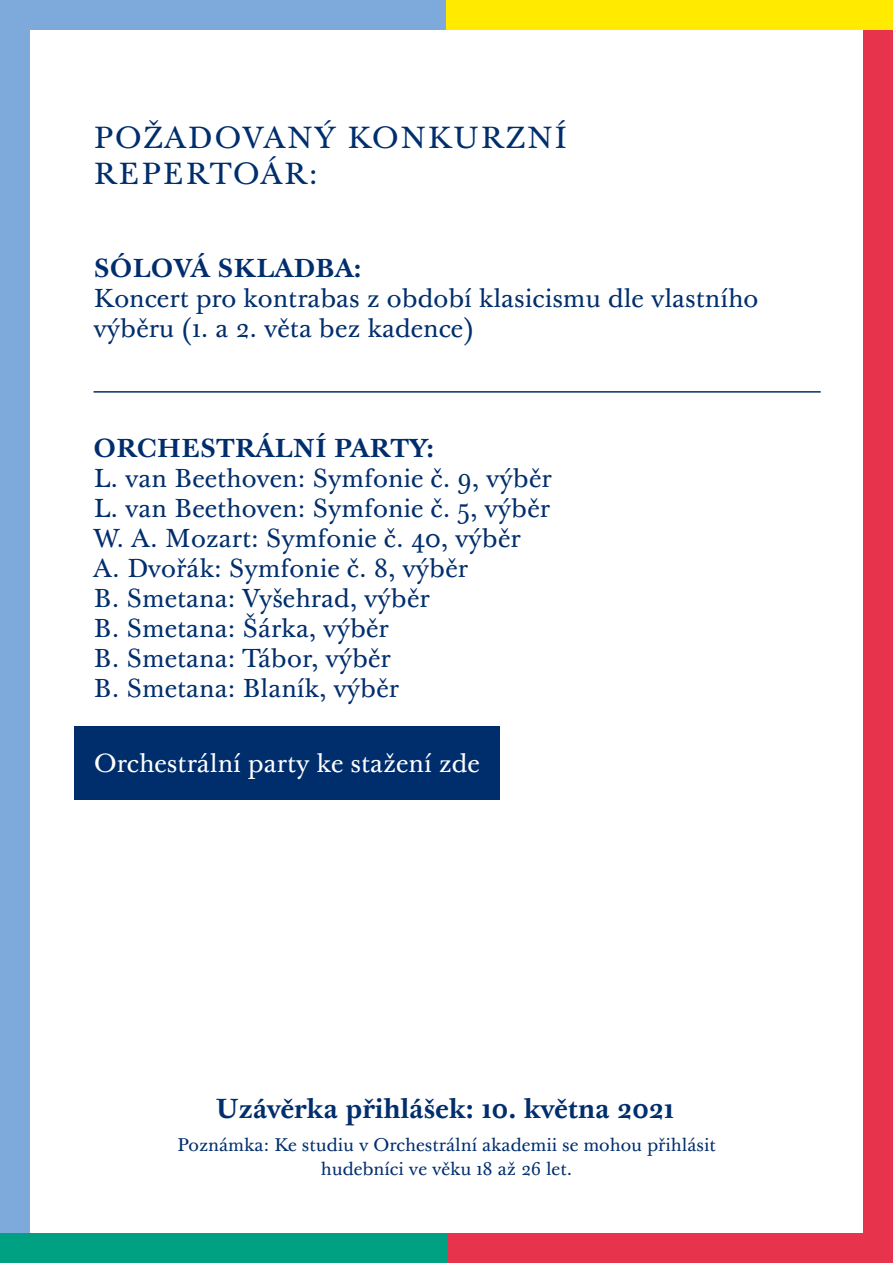
<style>
.page{position:relative;width:893px;height:1263px;background:#fff}
.page>*{position:absolute;margin:0;border:0;box-sizing:border-box;transform-origin:0 0}
.t1{font:30px "Baskerville 10 Pro";letter-spacing:.05em;color:#002e6d}
.t2{font:700 27px "Baskerville 10 Pro";color:#002e6d}
.t3{font:25.5px/30px "Baskerville 10 Pro";color:#002e6d}
.t4{font:700 25.5px "Baskerville 10 Pro";color:#002e6d}
.t5{font:25.5px "Baskerville 10 Pro";color:#fff}
.t6{font:18px "Baskerville 10 Pro";color:#002e6d}
</style>
<div class="page">
<div style="left:0;top:0;width:30px;height:1233px;background:#7da9db"></div>
<div style="left:863px;top:0;width:30px;height:1233px;background:#e7344c"></div>
<div style="left:0;top:0;width:446px;height:30px;background:#7da9db"></div>
<div style="left:446px;top:0;width:447px;height:30px;background:#ffea00"></div>
<div style="left:446px;top:1233px;width:447px;height:30px;background:#e7344c"></div>
<div style="left:0;top:1233px;width:446px;height:30px;background:#00a183"></div>
<hr style="left:94px;top:391px;width:727px;height:2px;background:#002e6d">
<div style="left:74px;top:726px;width:426px;height:74px;background:#002e6d"></div>
<p class="t1" style="left:94px;top:119px;width:476px">POŽADOVANÝ KONKURZNÍ</p>
<p class="t1" style="left:94px;top:155px;width:226px">REPERTOÁR:</p>
<p class="t4" style="left:94px;top:252px;width:269px">SÓLOVÁ SKLADBA:</p>
<p class="t3" style="left:94px;top:284px;width:666px">Koncert pro kontrabas z období klasicismu dle vlastního výběru (1. a 2. věta bez kadence)</p>
<p class="t4" style="left:94px;top:432px;width:342px">ORCHESTRÁLNÍ PARTY:</p>
<p class="t3" style="left:94px;top:464px;width:460px">L. van Beethoven: Symfonie č. 9, výběr</p>
<p class="t3" style="left:94px;top:494px;width:458px">L. van Beethoven: Symfonie č. 5, výběr</p>
<p class="t3" style="left:94px;top:524px;width:429px">W. A. Mozart: Symfonie č. 40, výběr</p>
<p class="t3" style="left:94px;top:554px;width:376px">A. Dvořák: Symfonie č. 8, výběr</p>
<p class="t3" style="left:94px;top:584px;width:338px">B. Smetana: Vyšehrad, výběr</p>
<p class="t3" style="left:94px;top:614px;width:297px">B. Smetana: Šárka, výběr</p>
<p class="t3" style="left:94px;top:644px;width:299px">B. Smetana: Tábor, výběr</p>
<p class="t3" style="left:94px;top:674px;width:307px">B. Smetana: Blaník, výběr</p>
<p class="t5" style="left:94px;top:748px;width:387px">Orchestrální party ke stažení zde</p>
<p class="t2" style="left:216px;top:1092px;width:460px">Uzávěrka přihlášek: 10. května 2021</p>
<p class="t6" style="left:177px;top:1133px;width:540px">Poznámka: Ke studiu v Orchestrální akademii se mohou přihlásit</p>
<p class="t6" style="left:321px;top:1157px;width:253px">hudebníci ve věku 18 až 26 let.</p>
</div>
